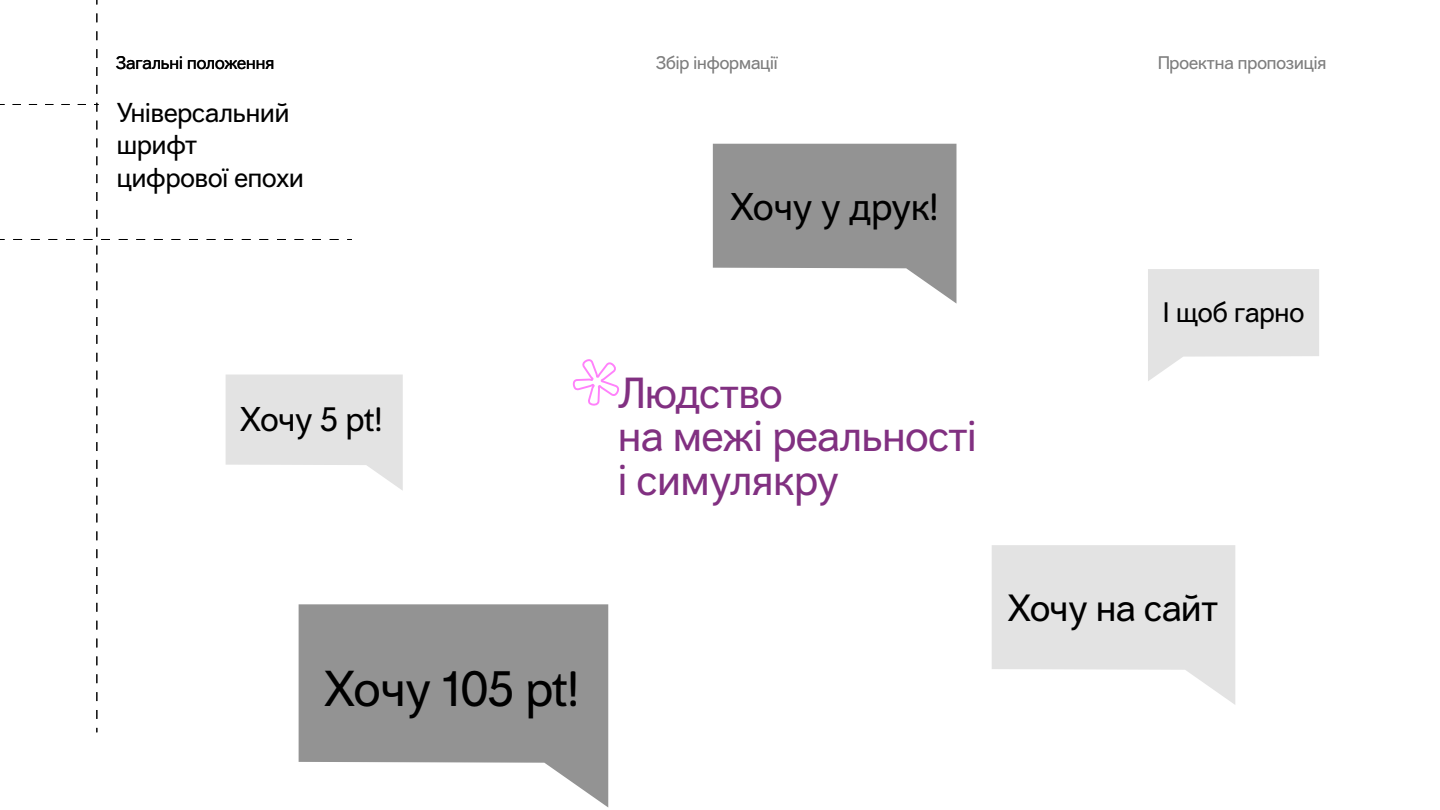
<style>
.page{position:relative;width:1440px;height:810px;background:#fff}
.page>*{position:absolute;margin:0;border:0;box-sizing:border-box;transform-origin:0 0}
.t1{font:49.88px "Dritt";letter-spacing:-.01em;color:#000}
.t2{font:42.97px/43.4px "Dritt";color:#813081}
.t3{font:38.17px "Dritt";color:#000}
.t4{font:37.5px "Dritt";color:#000}
.t5{font:33.97px "Dritt";letter-spacing:-.01em;color:#000}
.t6{font:27.83px "Dritt";color:#000}
.t7{font:27px/32.4px "Dritt";color:#000}
.t8{font:18px "Dritt";color:#000}
</style>
<div class="page">
<svg style="left:572px;top:359px;width:47px;height:47px"></svg>
<svg style="left:1148px;top:269px;width:171px;height:112px"></svg>
<svg style="left:992px;top:545px;width:243px;height:160px"></svg>
<svg style="left:713px;top:144px;width:243px;height:159px"></svg>
<svg style="left:299px;top:604px;width:309px;height:203px;fill:#939393"></svg>
<svg style="left:13px;top:13px;width:390px;height:719px"></svg>
<p class="t8" style="left:116px;top:52px;width:160px">Загальні положення</p>
<h3 class="t7" style="left:117px;top:97px;width:189px">Універсальний шрифт цифрової епохи</h3>
<h3 class="t5" style="left:240px;top:398px;width:144px">Хочу 5 pt!</h3>
<h1 class="t1" style="left:324px;top:657px;width:257px">Хочу 105 pt!</h1>
<p class="t8" style="left:656px;top:52px;width:123px">Збір інформації</p>
<p class="t8" style="left:1157px;top:52px;width:171px">Проектна пропозиція</p>
<h3 class="t3" style="left:730px;top:182px;width:210px">Хочу у друк!</h3>
<h2 class="t2" style="left:618px;top:372px;width:360px">Людство<br>на межі реальності і симулякру</h2>
<h3 class="t6" style="left:1163px;top:295px;width:143px">І щоб гарно</h3>
<h3 class="t4" style="left:1008px;top:585px;width:212px">Хочу на сайт</h3>
</div>
